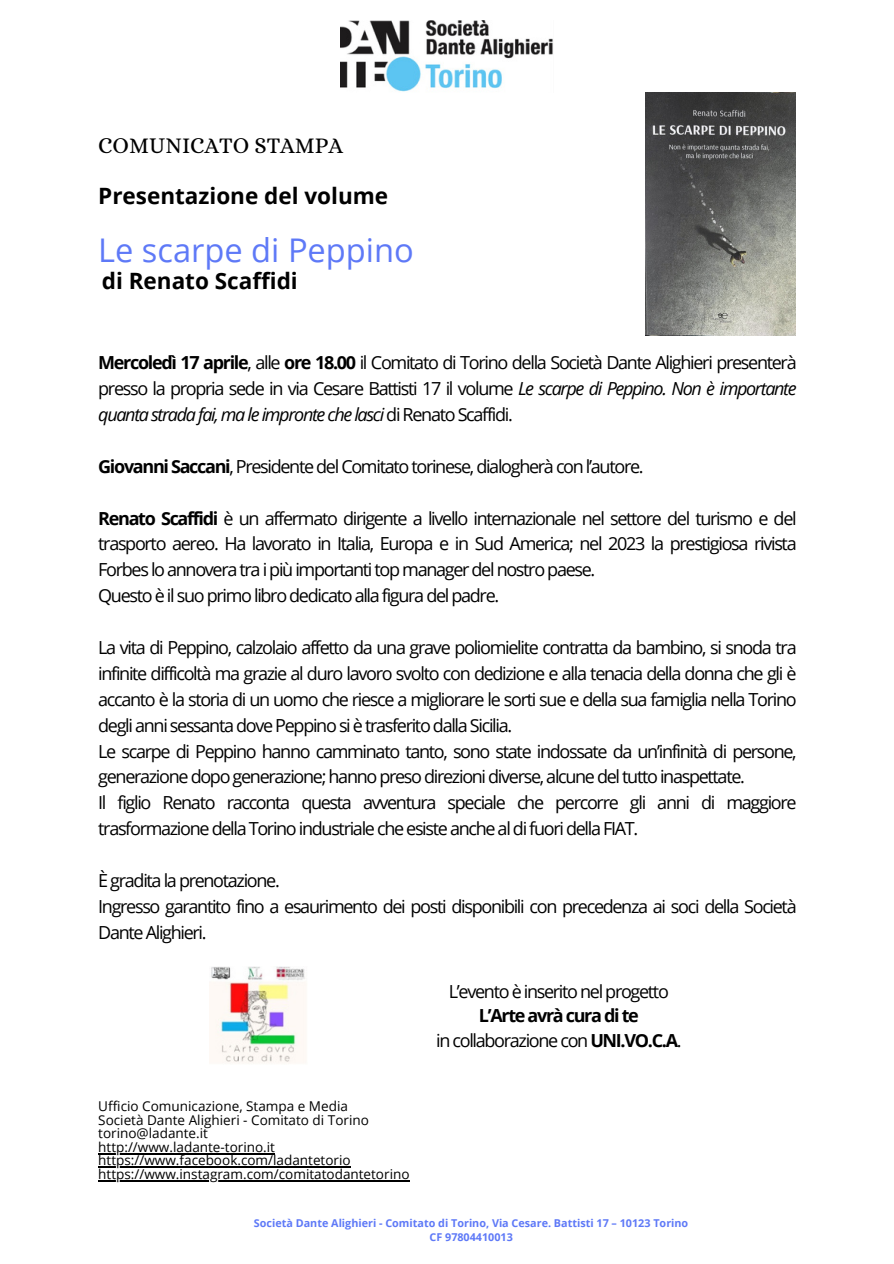
<style>
.page{position:relative;width:894px;height:1264px;background:#fff}
.page>*{position:absolute;margin:0;border:0;box-sizing:border-box;transform-origin:0 0}
.t1{font:32.7px "Open Sans";color:#5e79f7}
.t2{font:700 22.5px "Open Sans";color:#000}
.t3{font:22.5px "Alice";color:#000}
.t4{font:18px/25.8px "Open Sans";letter-spacing:-.075em;color:#000}
.t5{font:700 18px/24.8px "Open Sans";letter-spacing:-.075em;color:#000;text-align:center}
.t6{font:13.5px/13.5px "Open Sans";color:#000}
.t7{font:700 10.8px/14.4px "Open Sans";color:#5e79f7;text-align:center}
.s1{font-weight:700}
.s2{font-style:italic}
.s3{font-weight:400}
</style>
<div class="page">
<img style="left:340px;top:21px;width:213px;height:71px">
<img style="left:645px;top:93px;width:150px;height:243px">
<img style="left:209px;top:966px;width:97px;height:97px">
<hr style="left:98px;top:1152px;width:177px;height:2px;background:#000">
<hr style="left:98px;top:1166px;width:252px;height:1px;background:#000">
<hr style="left:98px;top:1179px;width:311px;height:2px;background:#000">
<h4 class="t3" style="left:98px;top:133px;width:246px">COMUNICATO STAMPA</h4>
<h4 class="t2" style="left:98px;top:180px;width:291px">Presentazione del volume</h4>
<h4 class="t1" style="left:98px;top:227px;width:317px">Le scarpe di Peppino</h4>
<p class="t2" style="left:102px;top:265px;width:197px">di Renato Scaffidi</p>
<p class="t4" style="left:98px;top:349px;width:699px;text-align:justify"><span class="s1">Mercoledì 17 aprile</span>, alle <span class="s1">ore 18.00</span> il Comitato di Torino della Società Dante Alighieri presenterà presso la propria sede in via Cesare Battisti 17 il volume <span class="s2">Le scarpe di Peppino. Non è importante quanta stradafai, ma le impronte che lasci</span> di Renato Scaffidi.</p>
<h2 class="t4" style="left:98px;top:453px;width:546px"><span class="s1">Giovanni Saccani</span>, Presidente del Comitato torinese, dialogherà con l’autore.</h2>
<h3 class="t4" style="left:98px;top:504px;width:699px"><span class="s1">Renato Scaffidi</span> è un affermato dirigente a livello internazionale nel settore del turismo e del trasporto aereo. Ha lavorato in Italia, Europa e in Sud America; nel 2023 la prestigiosa rivista Forbes lo annovera tra i più importanti top manager del nostro paese.<br>Questo è il suo primo libro dedicato alla figura del padre.</h3>
<h1 class="t4" style="left:98px;top:634px;width:699px">La vita di Peppino, calzolaio affetto da una grave poliomielite contratta da bambino, si snoda tra infinite difficoltà ma grazie al duro lavoro svolto con dedizione e alla tenacia della donna che gli è accanto è la storia di un uomo che riesce a migliorare le sorti sue e della sua famiglia nella Torino degli anni sessanta dove Peppino si è trasferito dalla Sicilia.<br>Le scarpe di Peppino hanno camminato tanto, sono state indossate da un’infinità di persone, generazione dopo generazione; hanno preso direzioni diverse, alcune del tutto inaspettate.<br>Il figlio Renato racconta questa avventura speciale che percorre gli anni di maggiore trasformazione della Torino industriale che esiste anche al di fuori della FIAT.</h1>
<h3 class="t4" style="left:98px;top:867px;width:699px">È gradita la prenotazione.<br>Ingresso garantito fino a esaurimento dei posti disponibili con precedenza ai soci della Società<br>Dante Alighieri.</h3>
<p class="t4" style="left:449px;top:977px;width:221px">L’evento è inserito nel progetto</p>
<p class="t5" style="left:436px;top:1002px;width:247px">L’Arte avrà cura di te<br><span class="s3">in collaborazione con</span> UNI.VO.C.A<span class="s3">.</span></p>
<p class="t6" style="left:98px;top:1099px;width:272px">Ufficio Comunicazione, Stampa e Media<br>Società Dante Alighieri - Comitato di Torino torino@ladante.it</p>
<h4 class="t6" style="left:98px;top:1139px;width:178px">http://www.ladante-torino.it</h4>
<h5 class="t6" style="left:98px;top:1153px;width:254px">https://www.facebook.com/ladantetorio</h5>
<p class="t6" style="left:98px;top:1166px;width:313px">https://www.instagram.com/comitatodantetorino</p>
<p class="t7" style="left:254px;top:1215px;width:436px">Società Dante Alighieri - Comitato di Torino, Via Cesare. Battisti 17 – 10123 Torino<br>CF 97804410013</p>
</div>
